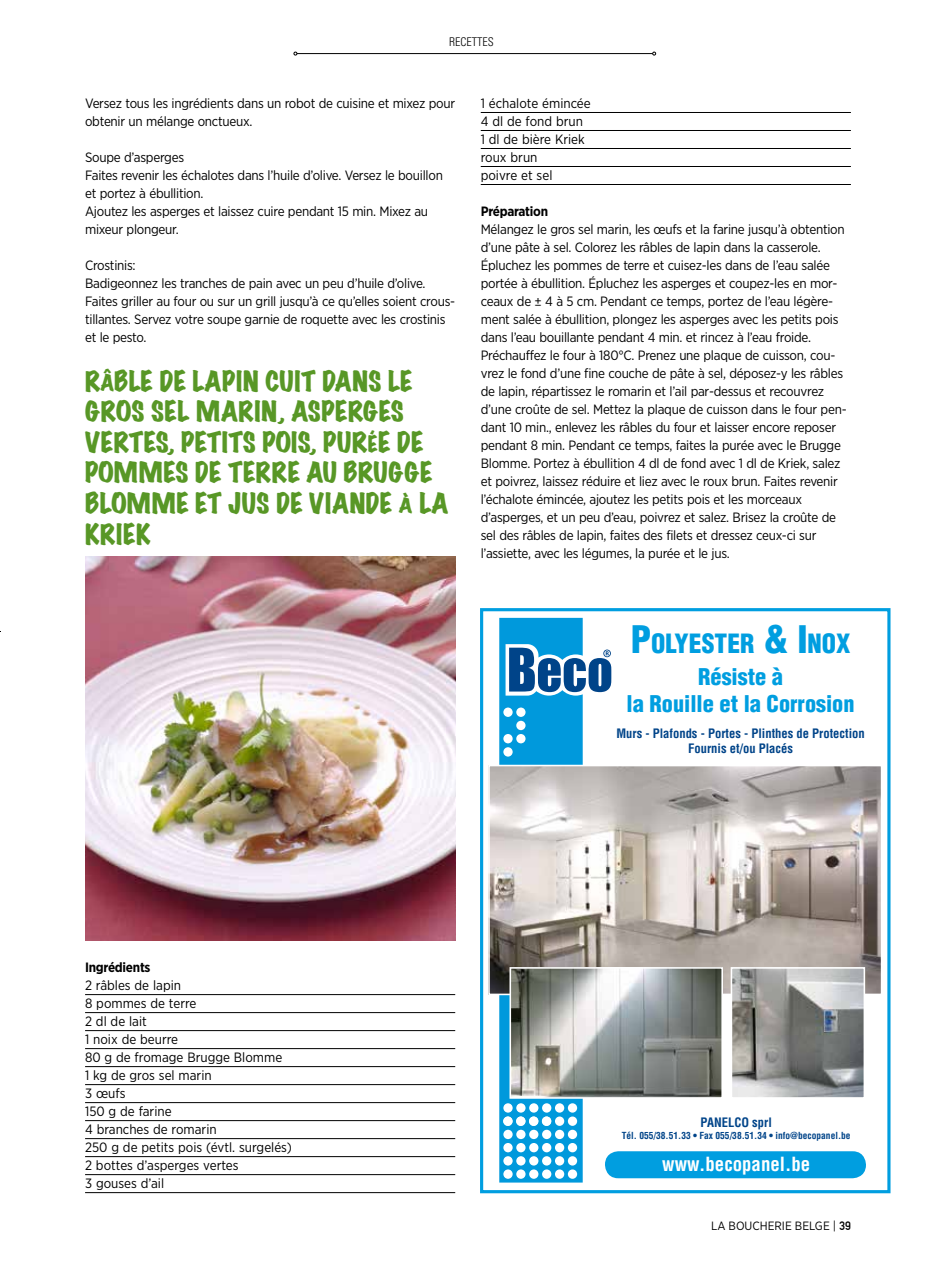
<style>
.page{position:relative;width:936px;height:1263px;background:#fff}
.page>*{position:absolute;margin:0;border:0;box-sizing:border-box;transform-origin:0 0}
.t1{font:900 condensed 25.95px "Helvetica";color:#009ee0}
.t2{font:expanded 25.5px/30.6px "Marker Felt";letter-spacing:.02em;color:#589726}
.t3{font:900 condensed 22.5px/27px "Helvetica";color:#009ee0;text-align:center}
.t4{font:700 condensed 19.05px "Helvetica";color:#fff}
.t5{font:13.5px/18px "Gotham Narrow";letter-spacing:-.02em;color:#000}
.t6{font:13.5px/18px "Gotham Narrow";color:#000}
.t7{font:700 13.5px "Gotham Narrow";letter-spacing:-.02em;color:#000}
.t8{font:700 condensed 12.75px/15.3px "Helvetica";color:#004489;text-align:center}
.t9{font:12px "Gotham Narrow";color:#000}
.t10{font:300 condensed 12px "Univers LT Std";color:#000}
.t11{font:700 condensed 9.6px "Helvetica";color:#004489}
.s1{font-size:37.05px}
.s2{font-family:"DIN Alternate";font-weight:700}
</style>
<div class="page">
<hr style="left:297px;top:53px;width:355px;height:1px;background:#000">
<img style="left:85px;top:556px;width:371px;height:384px">
<hr style="left:85px;top:994px;width:370px;height:1px;background:#000">
<hr style="left:85px;top:1012px;width:370px;height:1px;background:#000">
<hr style="left:85px;top:1030px;width:370px;height:1px;background:#000">
<hr style="left:85px;top:1048px;width:370px;height:1px;background:#000">
<hr style="left:85px;top:1066px;width:370px;height:1px;background:#000">
<hr style="left:85px;top:1084px;width:370px;height:1px;background:#000">
<hr style="left:85px;top:1102px;width:370px;height:1px;background:#000">
<hr style="left:85px;top:1120px;width:370px;height:1px;background:#000">
<hr style="left:85px;top:1138px;width:370px;height:1px;background:#000">
<hr style="left:85px;top:1156px;width:370px;height:1px;background:#000">
<hr style="left:85px;top:1174px;width:370px;height:1px;background:#000">
<hr style="left:85px;top:1192px;width:370px;height:1px;background:#000">
<hr style="left:480px;top:112px;width:370px;height:1px;background:#000">
<hr style="left:480px;top:130px;width:370px;height:1px;background:#000">
<hr style="left:480px;top:148px;width:370px;height:1px;background:#000">
<hr style="left:480px;top:166px;width:370px;height:1px;background:#000">
<hr style="left:480px;top:184px;width:370px;height:1px;background:#000">
<div style="left:480px;top:608px;width:410px;height:585px;border:3px solid #009ee0"></div>
<div style="left:605px;top:1151px;width:260px;height:27px;background:#009ee0;border-radius:13px"></div>
<svg style="left:499px;top:618px;width:112px;height:564px"></svg>
<img style="left:491px;top:768px;width:388px;height:224px">
<div style="left:488px;top:765px;width:394px;height:230px;border:2px solid #fff"></div>
<img style="left:733px;top:970px;width:129px;height:126px">
<div style="left:730px;top:967px;width:135px;height:132px;border:2px solid #fff"></div>
<img style="left:512px;top:970px;width:208px;height:126px">
<div style="left:509px;top:967px;width:214px;height:132px;border:2px solid #fff"></div>
<p class="t10" style="left:449px;top:35px;width:46px">RECETTES</p>
<p class="t5" style="left:85px;top:94px;width:371px">Versez tous les ingrédients dans un robot de cuisine et mixez pour obtenir un mélange onctueux.</p>
<p class="t5" style="left:85px;top:148px;width:359px">Soupe d’asperges<br>Faites revenir les échalotes dans l’huile d’olive. Versez le bouillon et portez à ébullition.<br>Ajoutez les asperges et laissez cuire pendant 15 min. Mixez au mixeur plongeur.</p>
<p class="t5" style="left:85px;top:256px;width:371px">Crostinis:<br>Badigeonnez les tranches de pain avec un peu d’huile d’olive.<br>Faites griller au four ou sur un grill jusqu’à ce qu’elles soient crous&shy;tillantes. Servez votre soupe garnie de roquette avec les crostinis et le pesto.</p>
<h2 class="t2" style="left:85px;top:365px;width:364px">RÂBLE DE LAPIN CUIT DANS LE<br>GROS SEL MARIN, ASPERGES<br>VERTES, PETITS POIS, PURÉE DE<br>POMMES DE TERRE AU BRUGGE<br>BLOMME ET JUS DE VIANDE À LA<br>KRIEK</h2>
<p class="t6" style="left:480px;top:94px;width:111px">1 échalote émincée<br>4 dl de fond brun<br>1 dl de bière Kriek roux brun<br>poivre et sel</p>
<p class="t7" style="left:480px;top:203px;width:69px">Préparation</p>
<p class="t5" style="left:480px;top:220px;width:367px">Mélangez le gros sel marin, les œufs et la farine jusqu’à obtention d’une pâte à sel. Colorez les râbles de lapin dans la casserole.<br>Épluchez les pommes de terre et cuisez-les dans de l’eau salée portée à ébullition. Épluchez les asperges et coupez-les en mor&shy;ceaux de ± 4 à 5 cm. Pendant ce temps, portez de l’eau légère&shy;ment salée à ébullition, plongez les asperges avec les petits pois dans l’eau bouillante pendant 4 min. et rincez à l’eau froide.<br>Préchauffez le four à 180°C. Prenez une plaque de cuisson, cou&shy;vrez le fond d’une fine couche de pâte à sel, déposez-y les râbles de lapin, répartissez le romarin et l’ail par-dessus et recouvrez d’une croûte de sel. Mettez la plaque de cuisson dans le four pen&shy;dant 10 min., enlevez les râbles du four et laisser encore reposer pendant 8 min. Pendant ce temps, faites la purée avec le Brugge Blomme. Portez à ébullition 4 dl de fond avec 1 dl de Kriek, salez et poivrez, laissez réduire et liez avec le roux brun. Faites revenir l’échalote émincée, ajoutez les petits pois et les morceaux d’asperges, et un peu d’eau, poivrez et salez. Brisez la croûte de sel des râbles de lapin, faites des filets et dressez ceux-ci sur l’assiette, avec les légumes, la purée et le jus.</p>
<h1 class="t1" style="left:630px;top:627px;width:221px"><span class="s1">P</span>OLYESTER <span class="s1">&amp; I</span>NOX</h1>
<h3 class="t3" style="left:626px;top:663px;width:229px">Résiste à<br>la Rouille et la Corrosion</h3>
<p class="t8" style="left:616px;top:725px;width:250px">Murs - Plafonds - Portes - Plinthes de Protection<br>Fournis et/ou Placés</p>
<p class="t7" style="left:85px;top:959px;width:67px">Ingrédients</p>
<p class="t6" style="left:85px;top:976px;width:208px">2 râbles de lapin<br>8 pommes de terre<br>2 dl de lait<br>1 noix de beurre<br>80 g de fromage Brugge Blomme<br>1 kg de gros sel marin<br>3 œufs<br>150 g de farine<br>4 branches de romarin<br>250 g de petits pois (évtl. surgelés)<br>2 bottes d’asperges vertes<br>3 gouses d’ail</p>
<p class="t8" style="left:700px;top:1114px;width:73px">PANELCO sprl</p>
<p class="t11" style="left:621px;top:1130px;width:230px">Tél. 055/38.51.33 • Fax 055/38.51.34 • info@becopanel.be</p>
<h3 class="t4" style="left:662px;top:1153px;width:150px">www.becopanel.be</h3>
<p class="t9" style="left:711px;top:1218px;width:141px">LA BOUCHERIE BELGE | <span class="s2">39</span></p>
</div>
